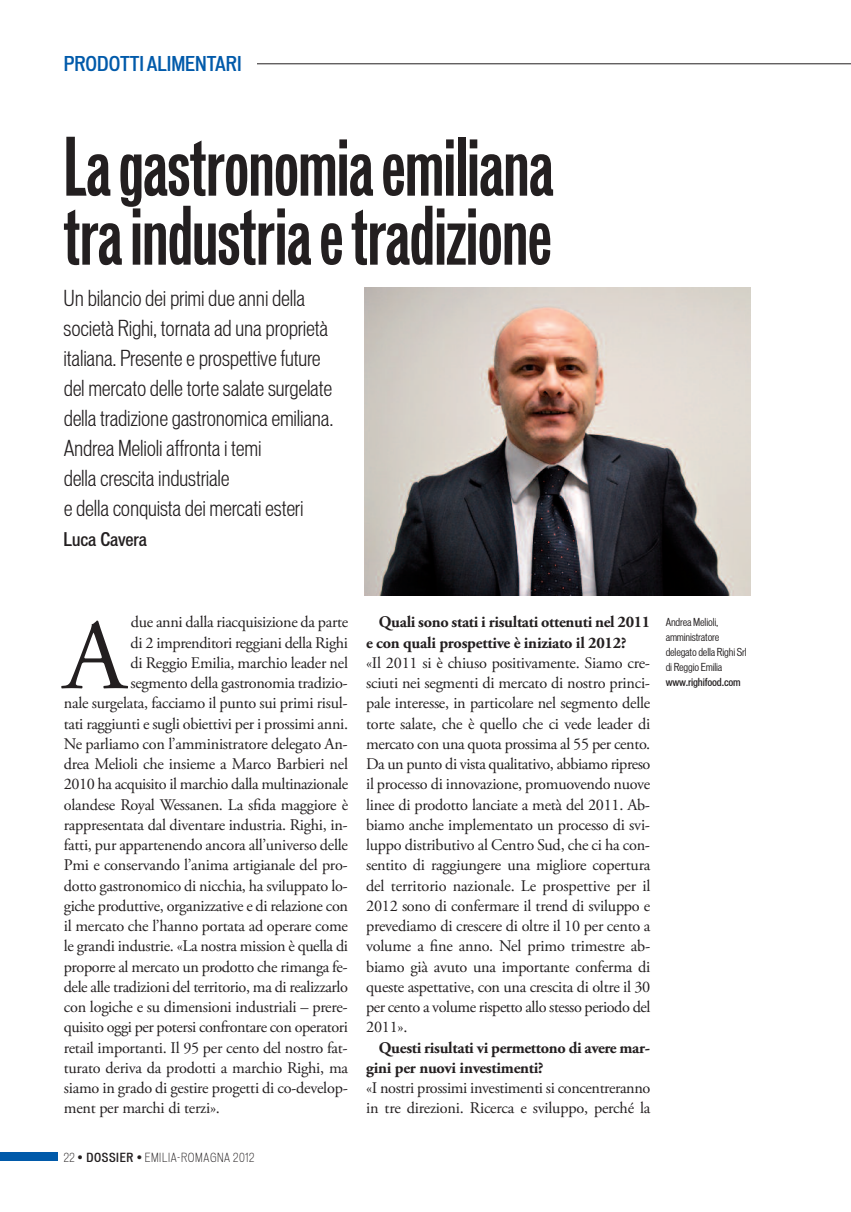
<style>
.page{position:relative;width:851px;height:1212px;background:#fff}
.page>*{position:absolute;margin:0;border:0;box-sizing:border-box;transform-origin:0 0}
.t1{font:100.05px "Adobe Garamond Pro";color:#231f20}
.t2{font:700 extra-condensed 76.5px/69px "Vonnes";letter-spacing:-.005em;color:#231f20}
.t3{font:100 condensed 21px/30px "Vonnes";letter-spacing:-.01em;color:#231f20}
.t4{font:500 condensed 19.5px "Vonnes";letter-spacing:-.005em;color:#015aaa}
.t5{font:500 condensed 18px "Vonnes";letter-spacing:-.01em;color:#231f20}
.t6{font:16.2px/20.2px "Adobe Garamond Pro";letter-spacing:-.02em;color:#231f20;text-align:justify}
.t7{font:700 16.2px/20.2px "Adobe Garamond Pro";letter-spacing:-.02em;color:#231f20}
.t8{font:300 condensed 12px "Vonnes";letter-spacing:.05em;color:#231f20}
.t9{font:condensed 10.5px/15px "Vonnes";letter-spacing:-.015em;color:#231f20}
.t10{font:500 condensed 10.5px "Vonnes";letter-spacing:-.015em;color:#231f20}
.s1{font-weight:500}
</style>
<div class="page">
<div style="left:0;top:1152px;width:58px;height:9px;background:#015aaa"></div>
<hr style="left:64px;top:64px;width:786px;height:1px;background:#231f20">
<div style="left:64px;top:56px;width:193px;height:21px;background:#fff"></div>
<img style="left:364px;top:287px;width:386px;height:308px">
<p class="t4" style="left:64px;top:53px;width:179px">PRODOTTI ALIMENTARI</p>
<h2 class="t2" style="left:64px;top:135px;width:491px">Lagastronomiaemiliana traindustriaetradizione</h2>
<p class="t3" style="left:64px;top:284px;width:271px">Un bilancio dei primi due anni della società Righi, tornata ad una proprietà italiana. Presente e prospettive future del mercato delle torte salate surgelate della tradizione gastronomica emiliana.<br>Andrea Melioli affronta i temi<br>della crescita industriale<br>e della conquista dei mercati esteri</p>
<p class="t5" style="left:64px;top:529px;width:85px">Luca Cavera</p>
<h1 class="t1" style="left:64px;top:616px;width:64px">A</h1>
<p class="t6" style="left:131px;top:613px;width:219px">due anni dalla riacquisizione da parte</p>
<p class="t6" style="left:131px;top:634px;width:219px">di 2 imprenditori reggiani della Righi</p>
<p class="t6" style="left:131px;top:654px;width:219px">di Reggio Emilia, marchio leader nel</p>
<p class="t6" style="left:131px;top:674px;width:219px">segmento della gastronomia tradizio-</p>
<p class="t6" style="left:64px;top:694px;width:285px">nale surgelata, facciamo il punto sui primi risul-</p>
<p class="t6" style="left:64px;top:715px;width:286px">tati raggiunti e sugli obiettivi per i prossimi anni.</p>
<p class="t6" style="left:64px;top:735px;width:285px">Ne parliamo con l’amministratore delegato An-</p>
<p class="t6" style="left:64px;top:755px;width:286px">drea Melioli che insieme a Marco Barbieri nel</p>
<p class="t6" style="left:64px;top:775px;width:286px">2010 ha acquisito il marchio dalla multinazionale</p>
<p class="t6" style="left:64px;top:796px;width:286px">olandese Royal Wessanen. La sfida maggiore è</p>
<p class="t6" style="left:64px;top:816px;width:285px">rappresentata dal diventare industria. Righi, in-</p>
<p class="t6" style="left:64px;top:836px;width:286px">fatti, pur appartenendo ancora all’universo delle</p>
<p class="t6" style="left:64px;top:856px;width:285px">Pmi e conservando l’anima artigianale del pro-</p>
<p class="t6" style="left:64px;top:877px;width:285px">dotto gastronomico di nicchia, ha sviluppato lo-</p>
<p class="t6" style="left:64px;top:897px;width:286px">giche produttive, organizzative e di relazione con</p>
<p class="t6" style="left:64px;top:917px;width:286px">il mercato che l’hanno portata ad operare come</p>
<p class="t6" style="left:64px;top:937px;width:286px">le grandi industrie. «La nostra mission è quella di</p>
<p class="t6" style="left:64px;top:958px;width:285px">proporre al mercato un prodotto che rimanga fe-</p>
<p class="t6" style="left:64px;top:978px;width:286px">dele alle tradizioni del territorio, ma di realizzarlo</p>
<p class="t6" style="left:64px;top:998px;width:285px">con logiche e su dimensioni industriali – prere-</p>
<p class="t6" style="left:64px;top:1018px;width:286px">quisito oggi per potersi confrontare con operatori</p>
<p class="t6" style="left:64px;top:1039px;width:285px">retail importanti. Il 95 per cento del nostro fat-</p>
<p class="t6" style="left:64px;top:1059px;width:286px">turato deriva da prodotti a marchio Righi, ma</p>
<p class="t6" style="left:64px;top:1079px;width:285px">siamo in grado di gestire progetti di co-develop-</p>
<p class="t6" style="left:64px;top:1099px;width:158px">ment per marchi di terzi».</p>
<p class="t8" style="left:64px;top:1150px;width:192px">22 <span class="s1">• DOSSIER •</span> EMILIA-ROMAGNA 2012</p>
<p class="t7" style="left:366px;top:613px;width:286px;text-indent:13px">Quali sono stati i risultati ottenuti nel 2011 e con quali prospettive è iniziato il 2012?</p>
<p class="t6" style="left:366px;top:654px;width:286px">«Il 2011 si è chiuso positivamente. Siamo cre&shy;sciuti nei segmenti di mercato di nostro princi&shy;pale interesse, in particolare nel segmento delle torte salate, che è quello che ci vede leader di mercato con una quota prossima al 55 per cento.<br>Da un punto di vista qualitativo, abbiamo ripreso il processo di innovazione, promuovendo nuove linee di prodotto lanciate a metà del 2011. Ab&shy;biamo anche implementato un processo di svi&shy;luppo distributivo al Centro Sud, che ci ha con&shy;sentito di raggiungere una migliore copertura del territorio nazionale. Le prospettive per il 2012 sono di confermare il trend di sviluppo e prevediamo di crescere di oltre il 10 per cento a volume a fine anno. Nel primo trimestre ab&shy;biamo già avuto una importante conferma di queste aspettative, con una crescita di oltre il 30 per cento a volume rispetto allo stesso periodo del 2011».</p>
<p class="t7" style="left:366px;top:1039px;width:285px;text-indent:13px">Questi risultati vi permettono di avere mar&shy;gini per nuovi investimenti?</p>
<p class="t6" style="left:366px;top:1079px;width:286px">«I nostri prossimi investimenti si concentreranno in tre direzioni. Ricerca e sviluppo, perché la</p>
<p class="t9" style="left:665px;top:615px;width:83px">Andrea Melioli, amministratore delegato della Righi Srl di Reggio Emilia</p>
<p class="t10" style="left:665px;top:676px;width:77px">www.righifood.com</p>
</div>
